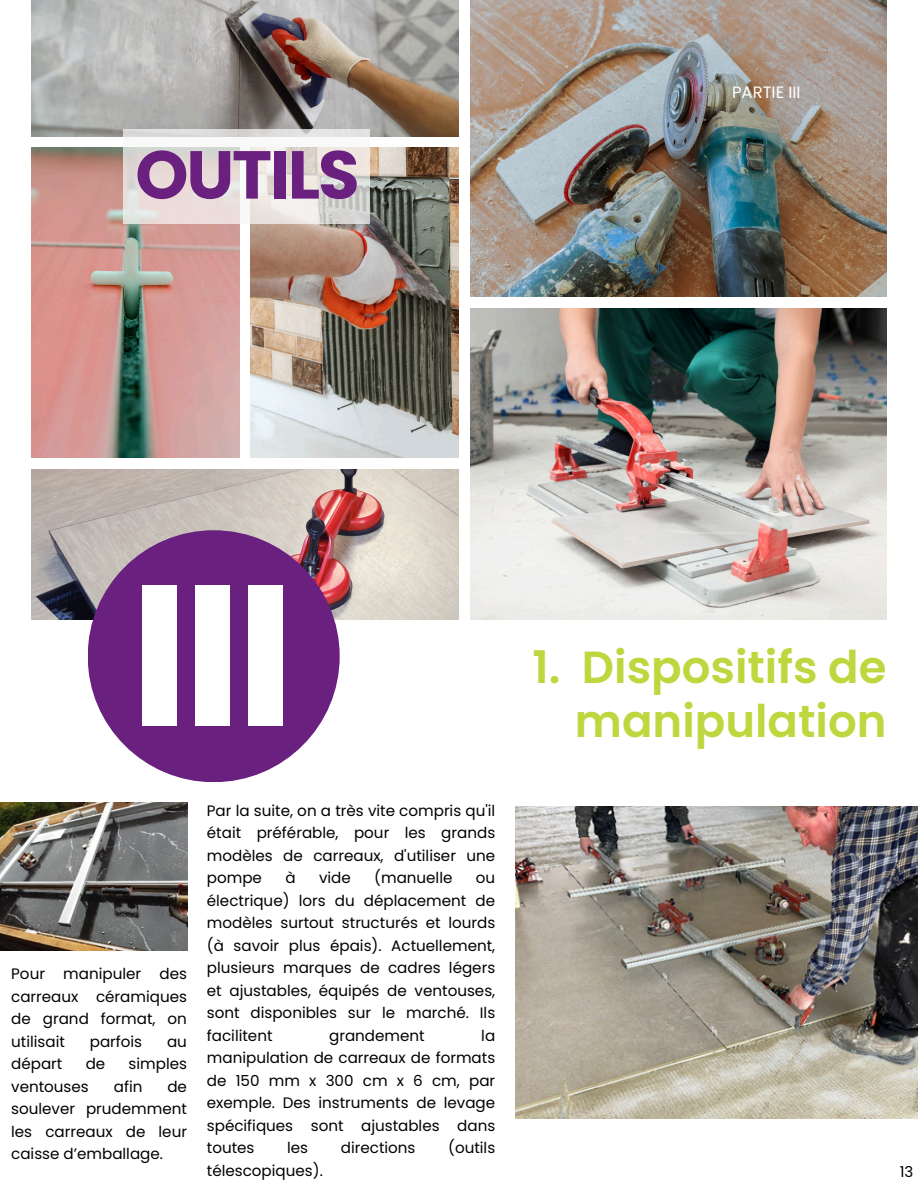
<style>
.page{position:relative;width:918px;height:1188px;background:#fff}
.page>*{position:absolute;margin:0;border:0;box-sizing:border-box;transform-origin:0 0}
.t1{font:700 199.5px "Poppins";color:#fff}
.t2{font:700 67.8px "Poppins";letter-spacing:-.03em;color:#6a207f}
.t3{font:600 45px/54px "Poppins";color:#bdd73e;text-align:right}
.t4{font:16.5px "Poppins";color:#fff}
.t5{font:15.15px/22.5px "Poppins";color:#000001;text-align:justify}
.t6{font:15px "Poppins";color:#000}
</style>
<div class="page">
<img style="left:470px;top:308px;width:416px;height:312px">
<img style="left:470px;top:0;width:416px;height:297px">
<img style="left:31px;top:147px;width:209px;height:311px">
<img style="left:251px;top:147px;width:208px;height:311px">
<img style="left:31px;top:0;width:428px;height:136px">
<img style="left:31px;top:469px;width:428px;height:151px">
<div style="left:88px;top:530px;width:252px;height:252px;background:#6a207f;border-radius:50%"></div>
<img style="left:0;top:802px;width:187px;height:149px">
<img style="left:516px;top:807px;width:402px;height:311px">
<div style="left:123px;top:129px;width:247px;height:94px;background:#f7f7f7;opacity:.72"></div>
<h2 class="t2" style="left:135px;top:127px;width:226px">OUTILS</h2>
<p class="t4" style="left:732px;top:81px;width:70px">PARTIE III</p>
<p class="t1" style="left:130px;top:516px;width:166px">III</p>
<p class="t5" style="left:11px;top:963px;width:177px">Pour manipuler des carreaux céramiques de grand format, on utilisait</p>
<p class="t5" style="left:90px;top:1030px;width:54px">parfois</p>
<p class="t5" style="left:167px;top:1030px;width:21px">au</p>
<p class="t5" style="left:11px;top:1053px;width:53px">départ</p>
<p class="t5" style="left:86px;top:1053px;width:21px">de</p>
<p class="t5" style="left:129px;top:1053px;width:60px">simples</p>
<p class="t5" style="left:11px;top:1075px;width:79px">ventouses</p>
<p class="t5" style="left:114px;top:1075px;width:30px">afin</p>
<p class="t5" style="left:11px;top:1075px;width:177px;text-indent:156px">de soulever prudemment les carreaux de leur caisse d’emballage.</p>
<p class="t5" style="left:207px;top:799px;width:290px">Par la suite, on a très vite compris qu'il était préférable, pour les grands modèles de carreaux, d'utiliser une pompe</p>
<p class="t5" style="left:285px;top:867px;width:12px">à</p>
<p class="t5" style="left:319px;top:867px;width:33px">vide</p>
<p class="t5" style="left:374px;top:867px;width:80px">(manuelle</p>
<p class="t5" style="left:207px;top:867px;width:290px;text-indent:269px">ou électrique) lors du déplacement de modèles surtout structurés et lourds (à savoir plus épais). Actuellement, plusieurs marques de cadres légers et ajustables, équipés de ventouses, sont disponibles sur le marché. Ils facilitent</p>
<p class="t5" style="left:207px;top:1024px;width:290px;text-indent:274px">la manipulation de carreaux de formats de 150 mm x 300 cm x 6 cm, par exemple. Des instruments de levage spécifiques sont ajustables dans toutes</p>
<p class="t5" style="left:329px;top:1024px;width:97px">grandement</p>
<p class="t5" style="left:287px;top:1137px;width:23px">les</p>
<p class="t5" style="left:341px;top:1137px;width:76px">directions</p>
<p class="t5" style="left:448px;top:1137px;width:49px">(outils</p>
<p class="t5" style="left:207px;top:1159px;width:117px">télescopiques).</p>
<p class="t3" style="left:533px;top:640px;width:356px">1. Dispositifs de manipulation</p>
<p class="t6" style="left:900px;top:1161px;width:15px">13</p>
</div>
